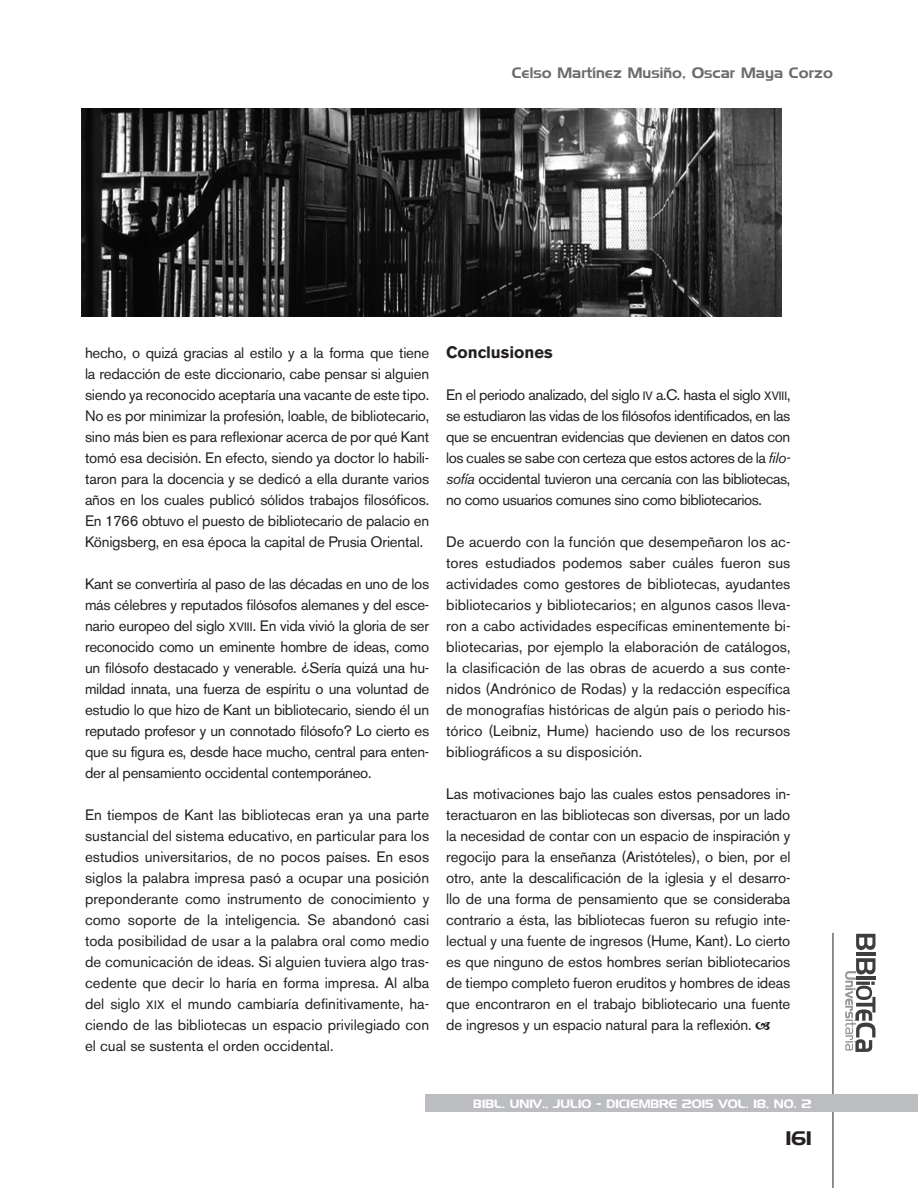
<style>
.page{position:relative;width:918px;height:1188px;background:#fff}
.page>*{position:absolute;margin:0;border:0;box-sizing:border-box;transform-origin:0 0}
.t1{font:19.5px "Denmark";color:#231f20}
.Subtitulo_1{font:700 16.5px "Akzidenz Grotesk BE";color:#231f20}
.CUERPO_-_español{font:15px/21px "Akzidenz Grotesk BE";letter-spacing:-.01em;color:#231f20;text-align:justify}
.Autor{font:15px "Denmark";color:#6c6d70}
.t2{font:12px "Denmark";color:#fff}
.s1{font-size:12.15px}
.s2{font-style:italic}
</style>
<div class="page">
<hr style="left:833px;top:933px;width:1px;height:255px;background:#231f20">
<svg style="left:856px;top:934px;width:19px;height:16px"></svg>
<hr style="left:856px;top:952px;width:19px;height:4px;background:#3e3e3f">
<svg style="left:845px;top:958px;width:30px;height:94px"></svg>
<div style="left:425px;top:1094px;width:493px;height:17px;background:#bcbdc0"></div>
<img style="left:81px;top:108px;width:701px;height:208px">
<p class="Autor" style="left:512px;top:64px;width:323px">Celso Martínez Musiño, Oscar Maya Corzo</p>
<p class="CUERPO_-_español" style="left:85px;top:343px;width:346px">hecho, o quizá gracias al estilo y a la forma que tiene la redacción de este diccionario, cabe pensar si alguien siendo ya reconocido aceptaría una vacante de este tipo.<br>No es por minimizar la profesión, loable, de bibliotecario, sino más bien es para reflexionar acerca de por qué Kant tomó esa decisión. En efecto, siendo ya doctor lo habili&shy;taron para la docencia y se dedicó a ella durante varios años en los cuales publicó sólidos trabajos filosóficos.<br>En 1766 obtuvo el puesto de bibliotecario de palacio en Königsberg, en esa época la capital de Prusia Oriental.</p>
<p class="CUERPO_-_español" style="left:85px;top:574px;width:346px">Kant se convertiría al paso de las décadas en uno de los más célebres y reputados filósofos alemanes y del esce&shy;nario europeo del siglo <span class="s1">XVIII</span>. En vida vivió la gloria de ser reconocido como un eminente hombre de ideas, como un filósofo destacado y venerable. ¿Sería quizá una hu&shy;mildad innata, una fuerza de espíritu o una voluntad de estudio lo que hizo de Kant un bibliotecario, siendo él un reputado profesor y un connotado filósofo? Lo cierto es que su figura es, desde hace mucho, central para enten&shy;der al pensamiento occidental contemporáneo.</p>
<p class="CUERPO_-_español" style="left:85px;top:805px;width:346px">En tiempos de Kant las bibliotecas eran ya una parte sustancial del sistema educativo, en particular para los estudios universitarios, de no pocos países. En esos siglos la palabra impresa pasó a ocupar una posición preponderante como instrumento de conocimiento y como soporte de la inteligencia. Se abandonó casi toda posibilidad de usar a la palabra oral como medio de comunicación de ideas. Si alguien tuviera algo tras&shy;cedente que decir lo haría en forma impresa. Al alba del siglo <span class="s1">XIX</span> el mundo cambiaría definitivamente, ha&shy;ciendo de las bibliotecas un espacio privilegiado con el cual se sustenta el orden occidental.</p>
<p class="Subtitulo_1" style="left:446px;top:343px;width:108px">Conclusiones</p>
<p class="CUERPO_-_español" style="left:446px;top:385px;width:346px">En el periodo analizado, del siglo <span class="s1">IV</span> a.C. hasta el siglo <span class="s1">XVIII</span>, se estudiaron las vidas de los filósofos identificados, en las que se encuentran evidencias que devienen en datos con los cuales se sabe con certeza que estos actores de la <span class="s2">filo&shy;sofía</span> occidental tuvieron una cercanía con las bibliotecas, no como usuarios comunes sino como bibliotecarios.</p>
<p class="CUERPO_-_español" style="left:446px;top:532px;width:346px">De acuerdo con la función que desempeñaron los ac&shy;tores estudiados podemos saber cuáles fueron sus actividades como gestores de bibliotecas, ayudantes bibliotecarios y bibliotecarios; en algunos casos lleva&shy;ron a cabo actividades específicas eminentemente bi&shy;bliotecarias, por ejemplo la elaboración de catálogos, la clasificación de las obras de acuerdo a sus conte&shy;nidos (Andrónico de Rodas) y la redacción específica de monografías históricas de algún país o periodo his&shy;tórico (Leibniz, Hume) haciendo uso de los recursos bibliográficos a su disposición.</p>
<p class="CUERPO_-_español" style="left:446px;top:784px;width:346px">Las motivaciones bajo las cuales estos pensadores in&shy;teractuaron en las bibliotecas son diversas, por un lado la necesidad de contar con un espacio de inspiración y regocijo para la enseñanza (Aristóteles), o bien, por el otro, ante la descalificación de la iglesia y el desarro&shy;llo de una forma de pensamiento que se consideraba contrario a ésta, las bibliotecas fueron su refugio inte&shy;lectual y una fuente de ingresos (Hume, Kant). Lo cierto es que ninguno de estos hombres serían bibliotecarios de tiempo completo fueron eruditos y hombres de ideas que encontraron en el trabajo bibliotecario una fuente de ingresos y un espacio natural para la reflexión.</p>
<p class="t2" style="left:473px;top:1096px;width:340px">BIBL. UNIV., JULIO - DICIEMBRE 2015 VOL. 18, NO. 2</p>
<h1 class="t1" style="left:786px;top:1127px;width:27px">161</h1>
</div>
